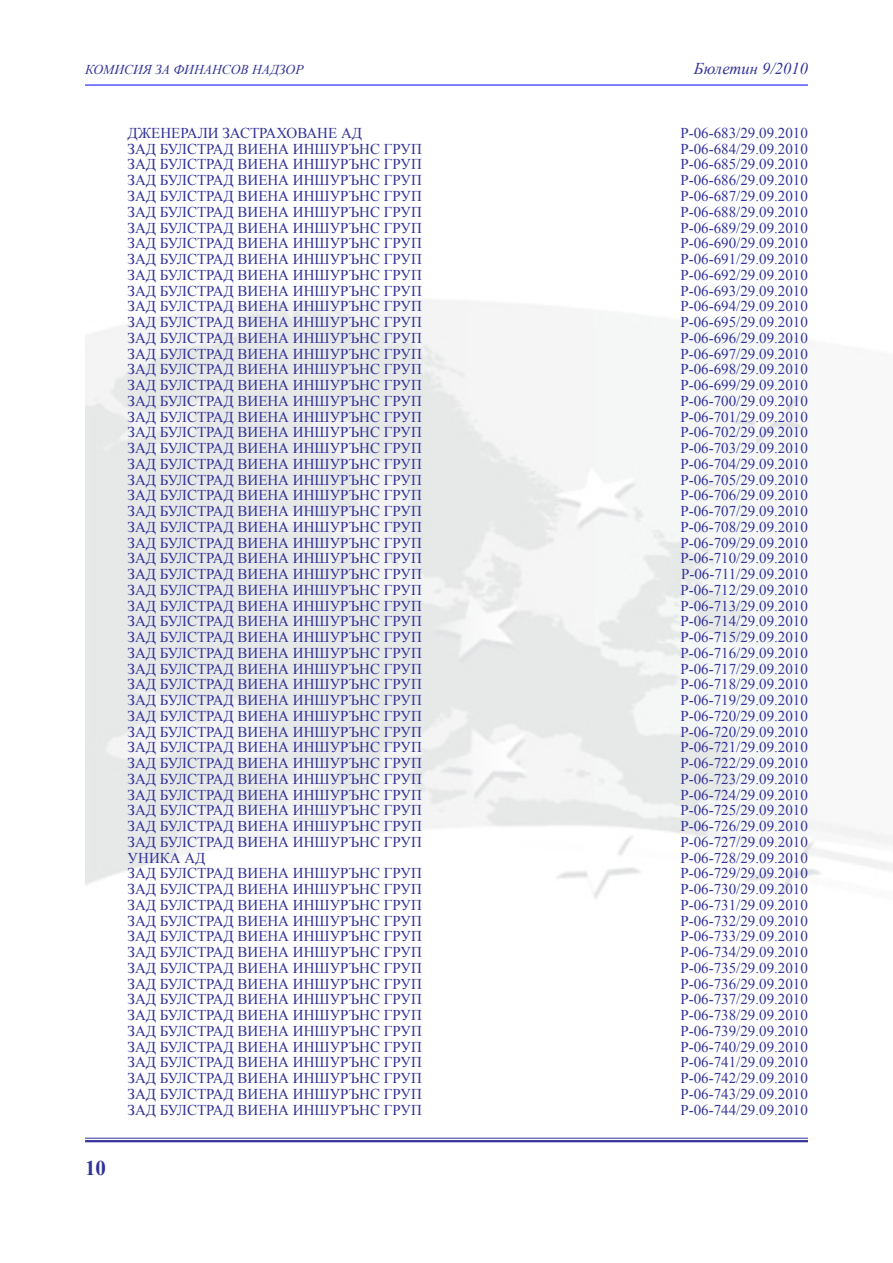
<style>
.page{position:relative;width:893px;height:1263px;background:#fff}
.page>*{position:absolute;margin:0;border:0;box-sizing:border-box;transform-origin:0 0}
.t1{font:700 21px "Times New Roman";color:#339}
.t2{font:italic 16.5px "Times New Roman";color:#339}
.t3{font:15px "Times New Roman";color:#339}
.t4{font:italic 13.5px "Times New Roman";color:#339}
</style>
<div class="page">
<hr style="left:85px;top:1138px;width:723px;height:1px;background:#339">
<hr style="left:85px;top:1140px;width:723px;height:2px;background:#339">
<hr style="left:85px;top:85px;width:723px;height:1px;background:#00f">
<p class="t4" style="left:85px;top:60px;width:220px">КОМИСИЯ ЗА ФИНАНСОВ НАДЗОР</p>
<p class="t2" style="left:694px;top:57px;width:115px">Бюлетин 9/2010</p>
<h1 class="t1" style="left:85px;top:1154px;width:22px">10</h1>
<p class="t3" style="left:128px;top:123px;width:236px">ДЖЕНЕРАЛИ ЗАСТРАХОВАНЕ АД</p>
<p class="t3" style="left:680px;top:123px;width:129px">Р-06-683/29.09.2010</p>
<p class="t3" style="left:128px;top:139px;width:296px">ЗАД БУЛСТРАД ВИЕНА ИНШУРЪНС ГРУП</p>
<p class="t3" style="left:680px;top:139px;width:129px">Р-06-684/29.09.2010</p>
<p class="t3" style="left:128px;top:154px;width:296px">ЗАД БУЛСТРАД ВИЕНА ИНШУРЪНС ГРУП</p>
<p class="t3" style="left:680px;top:154px;width:129px">Р-06-685/29.09.2010</p>
<p class="t3" style="left:128px;top:170px;width:296px">ЗАД БУЛСТРАД ВИЕНА ИНШУРЪНС ГРУП</p>
<p class="t3" style="left:680px;top:170px;width:129px">Р-06-686/29.09.2010</p>
<p class="t3" style="left:128px;top:186px;width:296px">ЗАД БУЛСТРАД ВИЕНА ИНШУРЪНС ГРУП</p>
<p class="t3" style="left:680px;top:186px;width:129px">Р-06-687/29.09.2010</p>
<p class="t3" style="left:128px;top:202px;width:296px">ЗАД БУЛСТРАД ВИЕНА ИНШУРЪНС ГРУП</p>
<p class="t3" style="left:680px;top:202px;width:129px">Р-06-688/29.09.2010</p>
<p class="t3" style="left:128px;top:217px;width:296px">ЗАД БУЛСТРАД ВИЕНА ИНШУРЪНС ГРУП</p>
<p class="t3" style="left:680px;top:217px;width:129px">Р-06-689/29.09.2010</p>
<p class="t3" style="left:128px;top:233px;width:296px">ЗАД БУЛСТРАД ВИЕНА ИНШУРЪНС ГРУП</p>
<p class="t3" style="left:680px;top:233px;width:129px">Р-06-690/29.09.2010</p>
<p class="t3" style="left:128px;top:249px;width:296px">ЗАД БУЛСТРАД ВИЕНА ИНШУРЪНС ГРУП</p>
<p class="t3" style="left:680px;top:249px;width:129px">Р-06-691/29.09.2010</p>
<p class="t3" style="left:128px;top:265px;width:296px">ЗАД БУЛСТРАД ВИЕНА ИНШУРЪНС ГРУП</p>
<p class="t3" style="left:680px;top:265px;width:129px">Р-06-692/29.09.2010</p>
<p class="t3" style="left:128px;top:280px;width:296px">ЗАД БУЛСТРАД ВИЕНА ИНШУРЪНС ГРУП</p>
<p class="t3" style="left:680px;top:280px;width:129px">Р-06-693/29.09.2010</p>
<p class="t3" style="left:128px;top:296px;width:296px">ЗАД БУЛСТРАД ВИЕНА ИНШУРЪНС ГРУП</p>
<p class="t3" style="left:680px;top:296px;width:129px">Р-06-694/29.09.2010</p>
<p class="t3" style="left:128px;top:312px;width:296px">ЗАД БУЛСТРАД ВИЕНА ИНШУРЪНС ГРУП</p>
<p class="t3" style="left:680px;top:312px;width:129px">Р-06-695/29.09.2010</p>
<p class="t3" style="left:128px;top:328px;width:296px">ЗАД БУЛСТРАД ВИЕНА ИНШУРЪНС ГРУП</p>
<p class="t3" style="left:680px;top:328px;width:129px">Р-06-696/29.09.2010</p>
<p class="t3" style="left:128px;top:343px;width:296px">ЗАД БУЛСТРАД ВИЕНА ИНШУРЪНС ГРУП</p>
<p class="t3" style="left:680px;top:343px;width:129px">Р-06-697/29.09.2010</p>
<p class="t3" style="left:128px;top:359px;width:296px">ЗАД БУЛСТРАД ВИЕНА ИНШУРЪНС ГРУП</p>
<p class="t3" style="left:680px;top:359px;width:129px">Р-06-698/29.09.2010</p>
<p class="t3" style="left:128px;top:375px;width:296px">ЗАД БУЛСТРАД ВИЕНА ИНШУРЪНС ГРУП</p>
<p class="t3" style="left:680px;top:375px;width:129px">Р-06-699/29.09.2010</p>
<p class="t3" style="left:128px;top:391px;width:296px">ЗАД БУЛСТРАД ВИЕНА ИНШУРЪНС ГРУП</p>
<p class="t3" style="left:680px;top:391px;width:129px">Р-06-700/29.09.2010</p>
<p class="t3" style="left:128px;top:406px;width:296px">ЗАД БУЛСТРАД ВИЕНА ИНШУРЪНС ГРУП</p>
<p class="t3" style="left:680px;top:406px;width:129px">Р-06-701/29.09.2010</p>
<p class="t3" style="left:128px;top:422px;width:296px">ЗАД БУЛСТРАД ВИЕНА ИНШУРЪНС ГРУП</p>
<p class="t3" style="left:680px;top:422px;width:129px">Р-06-702/29.09.2010</p>
<p class="t3" style="left:128px;top:438px;width:296px">ЗАД БУЛСТРАД ВИЕНА ИНШУРЪНС ГРУП</p>
<p class="t3" style="left:680px;top:438px;width:129px">Р-06-703/29.09.2010</p>
<p class="t3" style="left:128px;top:454px;width:296px">ЗАД БУЛСТРАД ВИЕНА ИНШУРЪНС ГРУП</p>
<p class="t3" style="left:680px;top:454px;width:129px">Р-06-704/29.09.2010</p>
<p class="t3" style="left:128px;top:469px;width:296px">ЗАД БУЛСТРАД ВИЕНА ИНШУРЪНС ГРУП</p>
<p class="t3" style="left:680px;top:469px;width:129px">Р-06-705/29.09.2010</p>
<p class="t3" style="left:128px;top:485px;width:296px">ЗАД БУЛСТРАД ВИЕНА ИНШУРЪНС ГРУП</p>
<p class="t3" style="left:680px;top:485px;width:129px">Р-06-706/29.09.2010</p>
<p class="t3" style="left:128px;top:501px;width:296px">ЗАД БУЛСТРАД ВИЕНА ИНШУРЪНС ГРУП</p>
<p class="t3" style="left:680px;top:501px;width:129px">Р-06-707/29.09.2010</p>
<p class="t3" style="left:128px;top:517px;width:296px">ЗАД БУЛСТРАД ВИЕНА ИНШУРЪНС ГРУП</p>
<p class="t3" style="left:680px;top:517px;width:129px">Р-06-708/29.09.2010</p>
<p class="t3" style="left:128px;top:532px;width:296px">ЗАД БУЛСТРАД ВИЕНА ИНШУРЪНС ГРУП</p>
<p class="t3" style="left:680px;top:532px;width:129px">Р-06-709/29.09.2010</p>
<p class="t3" style="left:128px;top:548px;width:296px">ЗАД БУЛСТРАД ВИЕНА ИНШУРЪНС ГРУП</p>
<p class="t3" style="left:680px;top:548px;width:129px">Р-06-710/29.09.2010</p>
<p class="t3" style="left:128px;top:564px;width:296px">ЗАД БУЛСТРАД ВИЕНА ИНШУРЪНС ГРУП</p>
<p class="t3" style="left:681px;top:564px;width:128px">Р-06-711/29.09.2010</p>
<p class="t3" style="left:128px;top:580px;width:296px">ЗАД БУЛСТРАД ВИЕНА ИНШУРЪНС ГРУП</p>
<p class="t3" style="left:680px;top:580px;width:129px">Р-06-712/29.09.2010</p>
<p class="t3" style="left:128px;top:595px;width:296px">ЗАД БУЛСТРАД ВИЕНА ИНШУРЪНС ГРУП</p>
<p class="t3" style="left:680px;top:595px;width:129px">Р-06-713/29.09.2010</p>
<p class="t3" style="left:128px;top:611px;width:296px">ЗАД БУЛСТРАД ВИЕНА ИНШУРЪНС ГРУП</p>
<p class="t3" style="left:680px;top:611px;width:129px">Р-06-714/29.09.2010</p>
<p class="t3" style="left:128px;top:627px;width:296px">ЗАД БУЛСТРАД ВИЕНА ИНШУРЪНС ГРУП</p>
<p class="t3" style="left:680px;top:627px;width:129px">Р-06-715/29.09.2010</p>
<p class="t3" style="left:128px;top:643px;width:296px">ЗАД БУЛСТРАД ВИЕНА ИНШУРЪНС ГРУП</p>
<p class="t3" style="left:680px;top:643px;width:129px">Р-06-716/29.09.2010</p>
<p class="t3" style="left:128px;top:658px;width:296px">ЗАД БУЛСТРАД ВИЕНА ИНШУРЪНС ГРУП</p>
<p class="t3" style="left:680px;top:658px;width:129px">Р-06-717/29.09.2010</p>
<p class="t3" style="left:128px;top:674px;width:296px">ЗАД БУЛСТРАД ВИЕНА ИНШУРЪНС ГРУП</p>
<p class="t3" style="left:680px;top:674px;width:129px">Р-06-718/29.09.2010</p>
<p class="t3" style="left:128px;top:690px;width:296px">ЗАД БУЛСТРАД ВИЕНА ИНШУРЪНС ГРУП</p>
<p class="t3" style="left:680px;top:690px;width:129px">Р-06-719/29.09.2010</p>
<p class="t3" style="left:128px;top:706px;width:296px">ЗАД БУЛСТРАД ВИЕНА ИНШУРЪНС ГРУП</p>
<p class="t3" style="left:680px;top:706px;width:129px">Р-06-720/29.09.2010</p>
<p class="t3" style="left:128px;top:721px;width:296px">ЗАД БУЛСТРАД ВИЕНА ИНШУРЪНС ГРУП</p>
<p class="t3" style="left:680px;top:721px;width:129px">Р-06-720/29.09.2010</p>
<p class="t3" style="left:128px;top:737px;width:296px">ЗАД БУЛСТРАД ВИЕНА ИНШУРЪНС ГРУП</p>
<p class="t3" style="left:680px;top:737px;width:129px">Р-06-721/29.09.2010</p>
<p class="t3" style="left:128px;top:753px;width:296px">ЗАД БУЛСТРАД ВИЕНА ИНШУРЪНС ГРУП</p>
<p class="t3" style="left:680px;top:753px;width:129px">Р-06-722/29.09.2010</p>
<p class="t3" style="left:128px;top:769px;width:296px">ЗАД БУЛСТРАД ВИЕНА ИНШУРЪНС ГРУП</p>
<p class="t3" style="left:680px;top:769px;width:129px">Р-06-723/29.09.2010</p>
<p class="t3" style="left:128px;top:784px;width:296px">ЗАД БУЛСТРАД ВИЕНА ИНШУРЪНС ГРУП</p>
<p class="t3" style="left:680px;top:784px;width:129px">Р-06-724/29.09.2010</p>
<p class="t3" style="left:128px;top:800px;width:296px">ЗАД БУЛСТРАД ВИЕНА ИНШУРЪНС ГРУП</p>
<p class="t3" style="left:680px;top:800px;width:129px">Р-06-725/29.09.2010</p>
<p class="t3" style="left:128px;top:816px;width:296px">ЗАД БУЛСТРАД ВИЕНА ИНШУРЪНС ГРУП</p>
<p class="t3" style="left:680px;top:816px;width:129px">Р-06-726/29.09.2010</p>
<p class="t3" style="left:128px;top:832px;width:296px">ЗАД БУЛСТРАД ВИЕНА ИНШУРЪНС ГРУП</p>
<p class="t3" style="left:680px;top:832px;width:129px">Р-06-727/29.09.2010</p>
<p class="t3" style="left:128px;top:847px;width:79px">УНИКА АД</p>
<p class="t3" style="left:680px;top:847px;width:129px">Р-06-728/29.09.2010</p>
<p class="t3" style="left:128px;top:863px;width:296px">ЗАД БУЛСТРАД ВИЕНА ИНШУРЪНС ГРУП</p>
<p class="t3" style="left:680px;top:863px;width:129px">Р-06-729/29.09.2010</p>
<p class="t3" style="left:128px;top:879px;width:296px">ЗАД БУЛСТРАД ВИЕНА ИНШУРЪНС ГРУП</p>
<p class="t3" style="left:680px;top:879px;width:129px">Р-06-730/29.09.2010</p>
<p class="t3" style="left:128px;top:895px;width:296px">ЗАД БУЛСТРАД ВИЕНА ИНШУРЪНС ГРУП</p>
<p class="t3" style="left:680px;top:895px;width:129px">Р-06-731/29.09.2010</p>
<p class="t3" style="left:128px;top:910px;width:296px">ЗАД БУЛСТРАД ВИЕНА ИНШУРЪНС ГРУП</p>
<p class="t3" style="left:680px;top:910px;width:129px">Р-06-732/29.09.2010</p>
<p class="t3" style="left:128px;top:926px;width:296px">ЗАД БУЛСТРАД ВИЕНА ИНШУРЪНС ГРУП</p>
<p class="t3" style="left:680px;top:926px;width:129px">Р-06-733/29.09.2010</p>
<p class="t3" style="left:128px;top:942px;width:296px">ЗАД БУЛСТРАД ВИЕНА ИНШУРЪНС ГРУП</p>
<p class="t3" style="left:680px;top:942px;width:129px">Р-06-734/29.09.2010</p>
<p class="t3" style="left:128px;top:958px;width:296px">ЗАД БУЛСТРАД ВИЕНА ИНШУРЪНС ГРУП</p>
<p class="t3" style="left:680px;top:958px;width:129px">Р-06-735/29.09.2010</p>
<p class="t3" style="left:128px;top:973px;width:296px">ЗАД БУЛСТРАД ВИЕНА ИНШУРЪНС ГРУП</p>
<p class="t3" style="left:680px;top:973px;width:129px">Р-06-736/29.09.2010</p>
<p class="t3" style="left:128px;top:989px;width:296px">ЗАД БУЛСТРАД ВИЕНА ИНШУРЪНС ГРУП</p>
<p class="t3" style="left:680px;top:989px;width:129px">Р-06-737/29.09.2010</p>
<p class="t3" style="left:128px;top:1005px;width:296px">ЗАД БУЛСТРАД ВИЕНА ИНШУРЪНС ГРУП</p>
<p class="t3" style="left:680px;top:1005px;width:129px">Р-06-738/29.09.2010</p>
<p class="t3" style="left:128px;top:1021px;width:296px">ЗАД БУЛСТРАД ВИЕНА ИНШУРЪНС ГРУП</p>
<p class="t3" style="left:680px;top:1021px;width:129px">Р-06-739/29.09.2010</p>
<p class="t3" style="left:128px;top:1036px;width:296px">ЗАД БУЛСТРАД ВИЕНА ИНШУРЪНС ГРУП</p>
<p class="t3" style="left:680px;top:1036px;width:129px">Р-06-740/29.09.2010</p>
<p class="t3" style="left:128px;top:1052px;width:296px">ЗАД БУЛСТРАД ВИЕНА ИНШУРЪНС ГРУП</p>
<p class="t3" style="left:680px;top:1052px;width:129px">Р-06-741/29.09.2010</p>
<p class="t3" style="left:128px;top:1068px;width:296px">ЗАД БУЛСТРАД ВИЕНА ИНШУРЪНС ГРУП</p>
<p class="t3" style="left:680px;top:1068px;width:129px">Р-06-742/29.09.2010</p>
<p class="t3" style="left:128px;top:1084px;width:296px">ЗАД БУЛСТРАД ВИЕНА ИНШУРЪНС ГРУП</p>
<p class="t3" style="left:680px;top:1084px;width:129px">Р-06-743/29.09.2010</p>
<p class="t3" style="left:128px;top:1099px;width:296px">ЗАД БУЛСТРАД ВИЕНА ИНШУРЪНС ГРУП</p>
<p class="t3" style="left:680px;top:1099px;width:129px">Р-06-744/29.09.2010</p>
</div>
